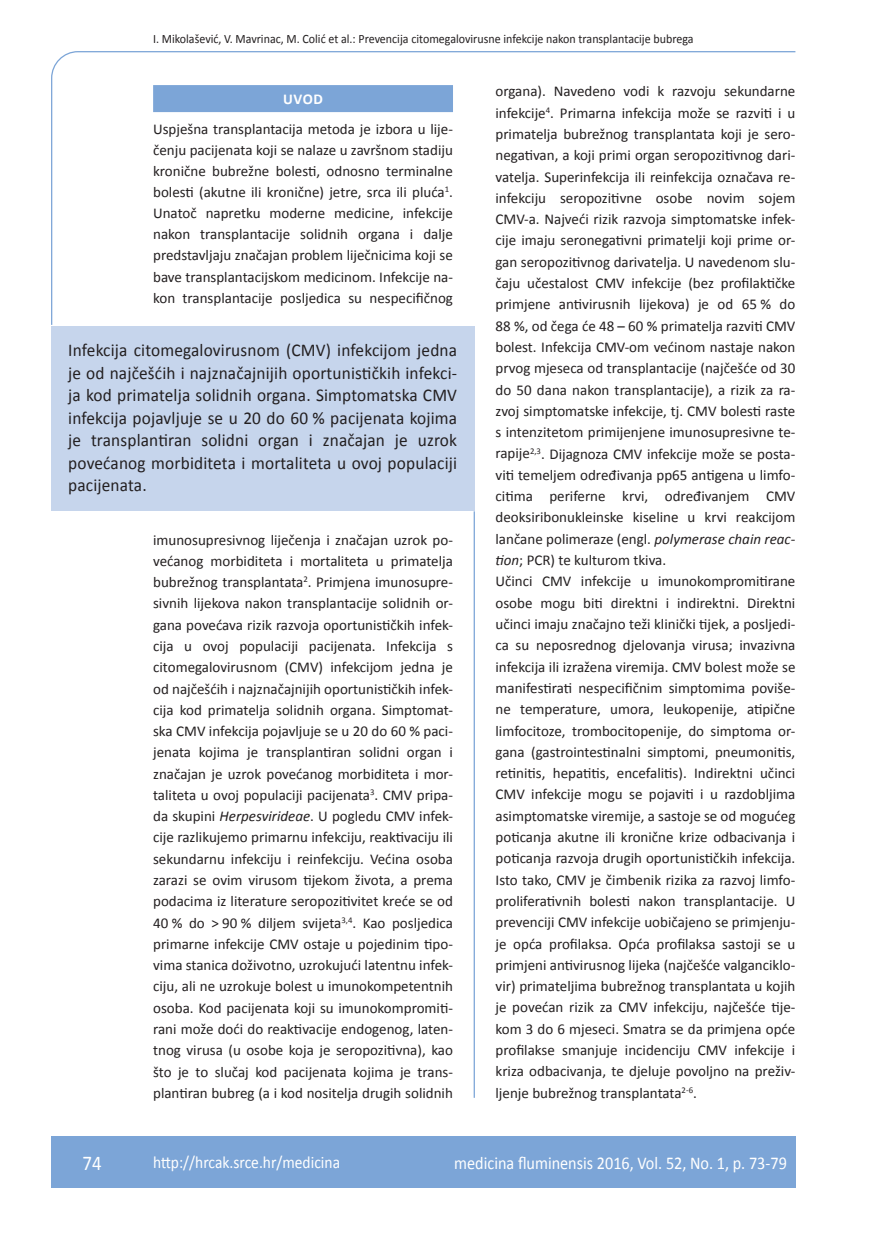
<style>
.page{position:relative;width:872px;height:1234px;background:#fff}
.page>*{position:absolute;margin:0;border:0;box-sizing:border-box;transform-origin:0 0}
.t1{font:21px "Calibri";color:#fff;scale:.9 1}
.t2{font:18px/22.5px "Calibri";letter-spacing:.01em;color:#231f20;text-align:justify;scale:.96 1}
.t3{font:18px "Calibri";color:#fff;scale:.9 1}
.t4{font:17.25px "Calibri";color:#fff;scale:.9 1}
.t5{font:15px/21.3px "Calibri";color:#231f20;text-align:justify}
.t6{font:700 15px "Calibri";color:#fff}
.t7{font:12.75px "Calibri";color:#231f20;scale:.94 1}
.s1{font-style:italic}
</style>
<div class="page">
<svg style="left:51px;top:51px;width:745px;height:274px"></svg>
<hr style="left:473px;top:511px;width:2px;height:586px;background:#7ca5d7">
<div style="left:51px;top:1135px;width:744px;height:51px;background:#7ca5d7"></div>
<div style="left:153px;top:85px;width:300px;height:27px;background:#7ca5d7"></div>
<div style="left:51px;top:325px;width:423px;height:185px;background:#c6d5ec"></div>
<p class="t7" style="left:153px;top:30px;width:576px">I. Mikolašević, V. Mavrinac, M. Colić et al.: Prevencija citomegalovirusne infekcije nakon transplantacije bubrega</p>
<p class="t6" style="left:283px;top:90px;width:41px">UVOD</p>
<p class="t5" style="left:153px;top:118px;width:301px">Uspješna transplantacija metoda je izbora u lije&shy;čenju pacijenata koji se nalaze u završnom stadiju kronične bubrežne bolesti, odnosno terminalne bolesti (akutne ili kronične) jetre, srca ili pluća<sup>1</sup>.<br>Unatoč napretku moderne medicine, infekcije nakon transplantacije solidnih organa i dalje predstavljaju značajan problem liječnicima koji se bave transplantacijskom medicinom. Infekcije na&shy;kon transplantacije posljedica su nespecifičnog</p>
<p class="t2" style="left:68px;top:338px;width:407px">Infekcija citomegalovirusnom (CMV) infekcijom jedna je od najčešćih i najznačajnijih oportunističkih infekci&shy;ja kod primatelja solidnih organa. Simptomatska CMV infekcija pojavljuje se u 20 do 60 % pacijenata kojima je transplantiran solidni organ i značajan je uzrok povećanog morbiditeta i mortaliteta u ovoj populaciji pacijenata.</p>
<p class="t5" style="left:153px;top:528px;width:301px">imunosupresivnog liječenja i značajan uzrok po&shy;većanog morbiditeta i mortaliteta u primatelja bubrežnog transplantata<sup>2</sup>. Primjena imunosupre&shy;sivnih lijekova nakon transplantacije solidnih or&shy;gana povećava rizik razvoja oportunističkih infek&shy;cija u ovoj populaciji pacijenata. Infekcija s citomegalovirusnom (CMV) infekcijom jedna je od najčešćih i najznačajnijih oportunističkih infek&shy;cija kod primatelja solidnih organa. Simptomat&shy;ska CMV infekcija pojavljuje se u 20 do 60 % paci&shy;jenata kojima je transplantiran solidni organ i značajan je uzrok povećanog morbiditeta i mor&shy;taliteta u ovoj populaciji pacijenata<sup>3</sup>. CMV pripa&shy;da skupini <span class="s1">Herpesvirideae</span>. U pogledu CMV infek&shy;cije razlikujemo primarnu infekciju, reaktivaciju ili sekundarnu infekciju i reinfekciju. Većina osoba zarazi se ovim virusom tijekom života, a prema podacima iz literature seropozitivitet kreće se od 40 % do &gt; 90 % diljem svijeta<sup>3,4</sup>. Kao posljedica primarne infekcije CMV ostaje u pojedinim tipo&shy;vima stanica doživotno, uzrokujući latentnu infek&shy;ciju, ali ne uzrokuje bolest u imunokompetentnih osoba. Kod pacijenata koji su imunokompromiti&shy;rani može doći do reaktivacije endogenog, laten&shy;tnog virusa (u osobe koja je seropozitivna), kao što je to slučaj kod pacijenata kojima je trans&shy;plantiran bubreg (a i kod nositelja drugih solidnih</p>
<p class="t5" style="left:495px;top:80px;width:301px;text-align:left">organa). Navedeno vodi k razvoju sekundarne infekcije<sup>4</sup>. Primarna infekcija može se razviti i u primatelja bubrežnog transplantata koji je sero&shy;negativan, a koji primi organ seropozitivnog dari&shy;vatelja. Superinfekcija ili reinfekcija označava re&shy;infekciju seropozitivne osobe novim sojem CMV-a. Najveći rizik razvoja simptomatske infek&shy;cije imaju seronegativni primatelji koji prime or&shy;gan seropozitivnog darivatelja. U navedenom slu&shy;čaju učestalost CMV infekcije (bez profilaktičke primjene antivirusnih lijekova) je od 65 % do 88 %, od čega će 48 – 60 % primatelja razviti CMV bolest. Infekcija CMV-om većinom nastaje nakon prvog mjeseca od transplantacije (najčešće od 30 do 50 dana nakon transplantacije), a rizik za ra&shy;zvoj simptomatske infekcije, tj. CMV bolesti raste s intenzitetom primijenjene imunosupresivne te&shy;rapije<sup>2,3</sup>. Dijagnoza CMV infekcije može se posta&shy;viti temeljem određivanja pp65 antigena u limfo&shy;citima periferne krvi, određivanjem CMV deoksiribonukleinske kiseline u krvi reakcijom lančane polimeraze (engl. <span class="s1">polymerase chain reac&shy;tion</span>; PCR) te kulturom tkiva.<br>Učinci CMV infekcije u imunokompromitirane osobe mogu biti direktni i indirektni. Direktni učinci imaju značajno teži klinički tijek, a posljedi&shy;ca su neposrednog djelovanja virusa; invazivna infekcija ili izražena viremija. CMV bolest može se manifestirati nespecifičnim simptomima poviše&shy;ne temperature, umora, leukopenije, atipične limfocitoze, trombocitopenije, do simptoma or&shy;gana (gastrointestinalni simptomi, pneumonitis, retinitis, hepatitis, encefalitis). Indirektni učinci CMV infekcije mogu se pojaviti i u razdobljima asimptomatske viremije, a sastoje se od mogućeg poticanja akutne ili kronične krize odbacivanja i poticanja razvoja drugih oportunističkih infekcija.<br>Isto tako, CMV je čimbenik rizika za razvoj limfo&shy;proliferativnih bolesti nakon transplantacije. U prevenciji CMV infekcije uobičajeno se primjenju&shy;je opća profilaksa. Opća profilaksa sastoji se u primjeni antivirusnog lijeka (najčešće valganciklo&shy;vir) primateljima bubrežnog transplantata u kojih je povećan rizik za CMV infekciju, najčešće tije&shy;kom 3 do 6 mjeseci. Smatra se da primjena opće profilakse smanjuje incidenciju CMV infekcije i kriza odbacivanja, te djeluje povoljno na preživ&shy;ljenje bubrežnog transplantata<sup>2-6</sup>.</p>
<h1 class="t1" style="left:82px;top:1149px;width:23px">74</h1>
<p class="t4" style="left:153px;top:1150px;width:209px">http://hrcak.srce.hr/medicina</p>
<p class="t3" style="left:454px;top:1151px;width:371px">medicina fluminensis 2016, Vol. 52, No. 1, p. 73-79</p>
</div>
